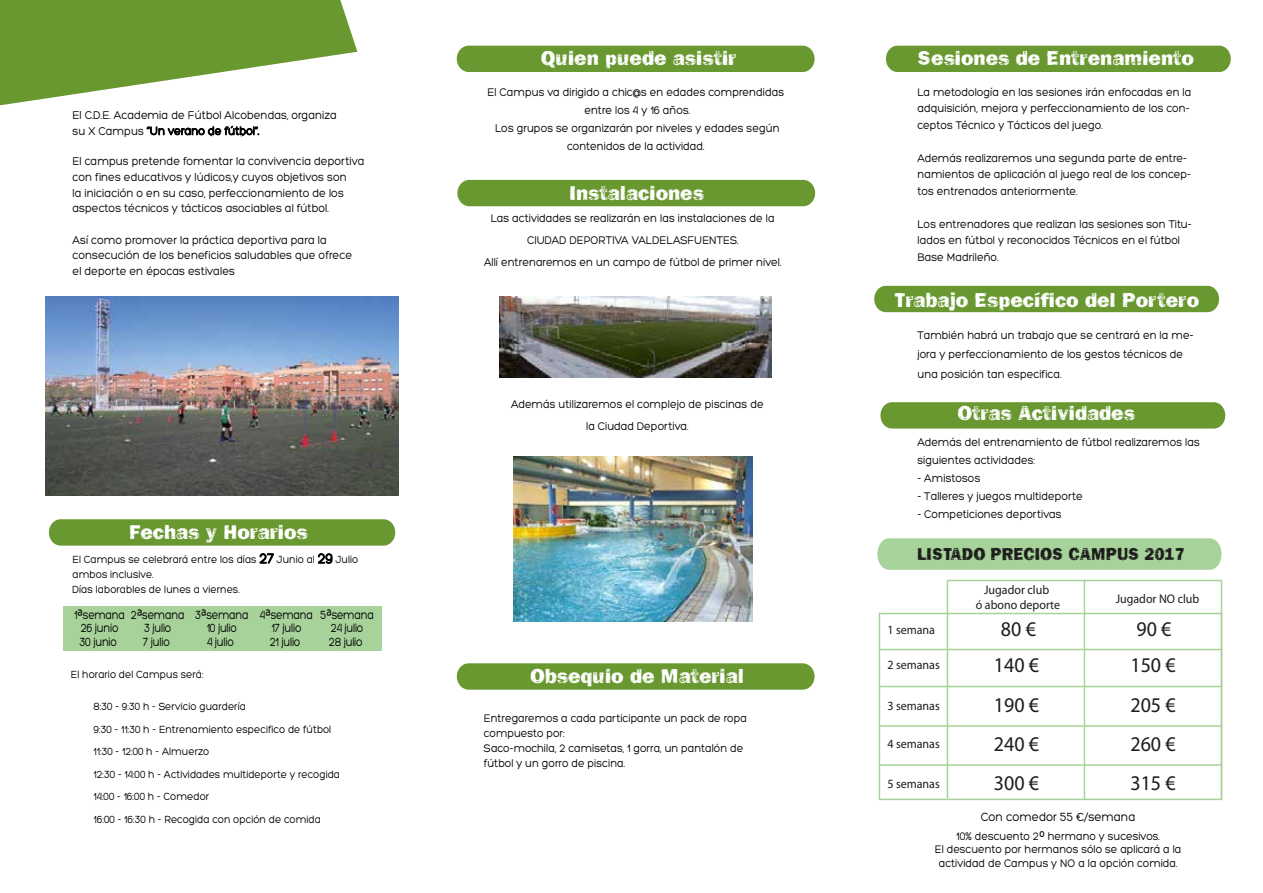
<style>
.page{position:relative;width:1263px;height:893px;background:#fff}
.page>*{position:absolute;margin:0;border:0;box-sizing:border-box;transform-origin:0 0}
.t1{font:21px "Myriad Pro";color:#1c1c1b;scale:.95 1}
.t2{font:20.85px "Frankie";color:#fff}
.t3{font:17.85px "Frankie";color:#1c1c1b;scale:.95 1}
.t4{font:12.9px/13.5px "Hero";letter-spacing:-.02em;color:#000;text-align:center;scale:.83 1}
.t5{font:12.9px "Hero";color:#000;scale:.9 1}
.t6{font:12.6px/15.1px "Myriad Pro";color:#1c1c1b;text-align:center;scale:.95 1}
.t7{font:12.15px/15.6px "Hero";color:#000;scale:.9 1}
.t8{font:12px/16.5px "Hero";color:#000;scale:.9 1}
.t9{font:11.85px/15px "Hero";color:#000;scale:.9 1}
.t10{font:11.25px/22.5px "Hero";color:#000;scale:.9 1}
.s1{font-size:15px}
.s2{font-family:"Verdana"}
</style>
<div class="page">
<div style="left:457px;top:46px;width:357px;height:26px;background:#68982f;border-radius:13px"></div>
<div style="left:457px;top:180px;width:358px;height:26px;background:#68982f;border-radius:13px"></div>
<div style="left:457px;top:663px;width:357px;height:27px;background:#68982f;border-radius:13px"></div>
<div style="left:874px;top:286px;width:345px;height:26px;background:#68982f"></div>
<div style="left:886px;top:46px;width:345px;height:26px;background:#68982f"></div>
<svg style="left:49px;top:519px;width:346px;height:27px;background:#6d9b36"></svg>
<svg style="left:880px;top:402px;width:345px;height:27px;background:#6d9b36"></svg>
<svg style="left:877px;top:538px;width:344px;height:32px;background:#a9d39d"></svg>
<svg style="left:147px;top:126px;width:112px;height:9px"></svg>
<svg style="left:260px;top:553px;width:14px;height:11px"></svg>
<svg style="left:318px;top:553px;width:14px;height:11px"></svg>
<div style="left:63px;top:606px;width:318px;height:45px;background:#a7d29a"></div>
<div style="left:879px;top:613px;width:343px;height:187px;border:2px solid #a7d29a"></div>
<hr style="left:879px;top:649px;width:342px;height:1px;background:#a7d29a">
<hr style="left:879px;top:686px;width:342px;height:1px;background:#a7d29a">
<hr style="left:879px;top:725px;width:342px;height:2px;background:#a7d29a">
<hr style="left:879px;top:764px;width:342px;height:2px;background:#a7d29a">
<hr style="left:1084px;top:580px;width:1px;height:220px;background:#a7d29a">
<hr style="left:947px;top:580px;width:1px;height:218px;background:#a7d29a">
<hr style="left:1221px;top:580px;width:1px;height:219px;background:#a7d29a">
<hr style="left:947px;top:580px;width:274px;height:1px;background:#a7d29a">
<img style="left:45px;top:296px;width:354px;height:199px">
<svg style="left:0;top:0;width:357px;height:106px"></svg>
<img style="left:500px;top:296px;width:271px;height:81px">
<img style="left:513px;top:457px;width:239px;height:164px">
<p class="t7" style="left:73px;top:107px;width:295px">El C.D.E. Academia de Fútbol Alcobendas, organiza su X Campus “Un verano de fútbol”.</p>
<p class="t7" style="left:73px;top:154px;width:326px">El campus pretende fomentar la convivencia deportiva con fines educativos y lúdicos,y cuyos objetivos son<br>la iniciación o en su caso, perfeccionamiento de los aspectos técnicos y tácticos asociables al fútbol.</p>
<p class="t7" style="left:73px;top:232px;width:312px">Así como promover la práctica deportiva para la consecución de los beneficios saludables que ofrece el deporte en épocas estivales</p>
<h2 class="t2" style="left:129px;top:519px;width:180px">Fechas y Horarios</h2>
<p class="t10" style="left:73px;top:552px;width:319px;line-height:15px">El Campus se celebrará entre los días <span class="s1">27</span> Junio al <span class="s1">29</span> Julio ambos inclusive.<br>Días laborables de lunes a viernes.</p>
<p class="t4" style="left:79px;top:608px;width:128px;text-align:left;text-indent:-5px">1<span class="s2">ª</span>semana 2<span class="s2">ª</span>semana<br>26 junio<br>30 junio</p>
<p class="t4" style="left:195px;top:608px;width:66px">3<span class="s2">ª</span>semana<br>10 julio<br>4 julio</p>
<p class="t4" style="left:260px;top:608px;width:65px">4<span class="s2">ª</span>semana<br>17 julio<br>21 julio</p>
<p class="t4" style="left:320px;top:608px;width:66px">5<span class="s2">ª</span>semana<br>24 julio<br>28 julio</p>
<p class="t10" style="left:71px;top:663px;width:149px">El horario del Campus será:</p>
<p class="t10" style="left:94px;top:695px;width:275px">8:30 - 9:30 h - Servicio guardería<br>9:30 - 11:30 h - Entrenamiento especifico de fútbol 11:30 - 12:00 h - Almuerzo<br>12:30 - 14:00 h - Actividades multideporte y recogida 14:00 - 16:00 h - Comedor<br>16:00 - 16:30 h - Recogida con opción de comida</p>
<p class="t4" style="left:143px;top:621px;width:36px;text-align:left">3 julio<br>7 julio</p>
<h2 class="t2" style="left:541px;top:46px;width:197px">Quien puede asistir</h2>
<p class="t8" style="left:488px;top:83px;width:331px;line-height:18px;text-align:center">El Campus va dirigido a chic@s en edades comprendidas entre los 4 y 16 años.<br>Los grupos se organizarán por niveles y edades según contenidos de la actividad.</p>
<h2 class="t2" style="left:569px;top:180px;width:136px">Instalaciones</h2>
<p class="t8" style="left:484px;top:207px;width:332px;line-height:22.2px;text-align:center">Las actividades se realizarán en las instalaciones de la<br>CIUDAD DEPORTIVA VALDELASFUENTES.<br>Allí entrenaremos en un campo de fútbol de primer nivel.</p>
<p class="t8" style="left:511px;top:393px;width:282px;line-height:22.2px;text-align:center">Además utilizaremos el complejo de piscinas de la Ciudad Deportiva.</p>
<h2 class="t2" style="left:530px;top:664px;width:215px">Obsequio de Material</h2>
<p class="t9" style="left:484px;top:711px;width:294px">Entregaremos a cada participante un pack de ropa compuesto por:<br>Saco-mochila, 2 camisetas, 1 gorra, un pantalón de fútbol y un gorro de piscina.</p>
<h2 class="t2" style="left:917px;top:46px;width:278px">Sesiones de Entrenamiento</h2>
<p class="t8" style="left:917px;top:84px;width:306px">La metodología en las sesiones irán enfocadas en la adquisición, mejora y perfeccionamiento de los con&shy;ceptos Técnico y Tácticos del juego.</p>
<p class="t8" style="left:917px;top:150px;width:306px">Además realizaremos una segunda parte de entre&shy;namientos de aplicación al juego real de los concep&shy;tos entrenados anteriormente.</p>
<p class="t8" style="left:917px;top:216px;width:306px">Los entrenadores que realizan las sesiones son Titu&shy;lados en fútbol y reconocidos Técnicos en el fútbol<br>Base Madrileño.</p>
<h2 class="t2" style="left:895px;top:287px;width:306px">Trabajo Específico del Portero</h2>
<p class="t8" style="left:917px;top:325px;width:308px;line-height:19.5px">También habrá un trabajo que se centrará en la me&shy;jora y perfeccionamiento de los gestos técnicos de una posición tan especifica.</p>
<h2 class="t2" style="left:957px;top:401px;width:179px">Otras Actividades</h2>
<p class="t8" style="left:917px;top:434px;width:315px;line-height:18px">Además del entrenamiento de fútbol realizaremos las siguientes actividades:</p>
<p class="t8" style="left:917px;top:470px;width:72px">- Amistosos</p>
<p class="t8" style="left:917px;top:488px;width:185px">- Talleres y juegos multideporte</p>
<p class="t8" style="left:917px;top:506px;width:162px">- Competiciones deportivas</p>
<h3 class="t3" style="left:917px;top:543px;width:283px">LISTADO PRECIOS CAMPUS 2017</h3>
<p class="t6" style="left:887px;top:622px;width:52px">1 semana</p>
<p class="t6" style="left:887px;top:658px;width:57px">2 semanas</p>
<p class="t6" style="left:887px;top:698px;width:57px">3 semanas</p>
<p class="t6" style="left:887px;top:736px;width:57px">4 semanas</p>
<p class="t6" style="left:887px;top:777px;width:57px">5 semanas</p>
<p class="t6" style="left:976px;top:582px;width:90px">Jugador club<br>ó abono deporte</p>
<p class="t6" style="left:1116px;top:592px;width:90px">Jugador NO club</p>
<h1 class="t1" style="left:1001px;top:618px;width:38px">80 €</h1>
<h1 class="t1" style="left:1136px;top:618px;width:38px">90 €</h1>
<h1 class="t1" style="left:994px;top:653px;width:49px">140 €</h1>
<h1 class="t1" style="left:1130px;top:653px;width:49px">150 €</h1>
<h1 class="t1" style="left:994px;top:694px;width:49px">190 €</h1>
<h1 class="t1" style="left:1130px;top:694px;width:49px">205 €</h1>
<h1 class="t1" style="left:994px;top:733px;width:49px">240 €</h1>
<h1 class="t1" style="left:1130px;top:733px;width:49px">260 €</h1>
<h1 class="t1" style="left:994px;top:772px;width:49px">300 €</h1>
<h1 class="t1" style="left:1130px;top:772px;width:49px">315 €</h1>
<p class="t5" style="left:981px;top:811px;width:173px">Con comedor 55 €/semana</p>
<p class="t9" style="left:935px;top:829px;width:276px;line-height:13.5px;text-align:center">10% descuento 2<span class="s2">º</span> hermano y sucesivos.<br>El descuento por hermanos sólo se aplicará a la actividad de Campus y NO a la opción comida.</p>
</div>
